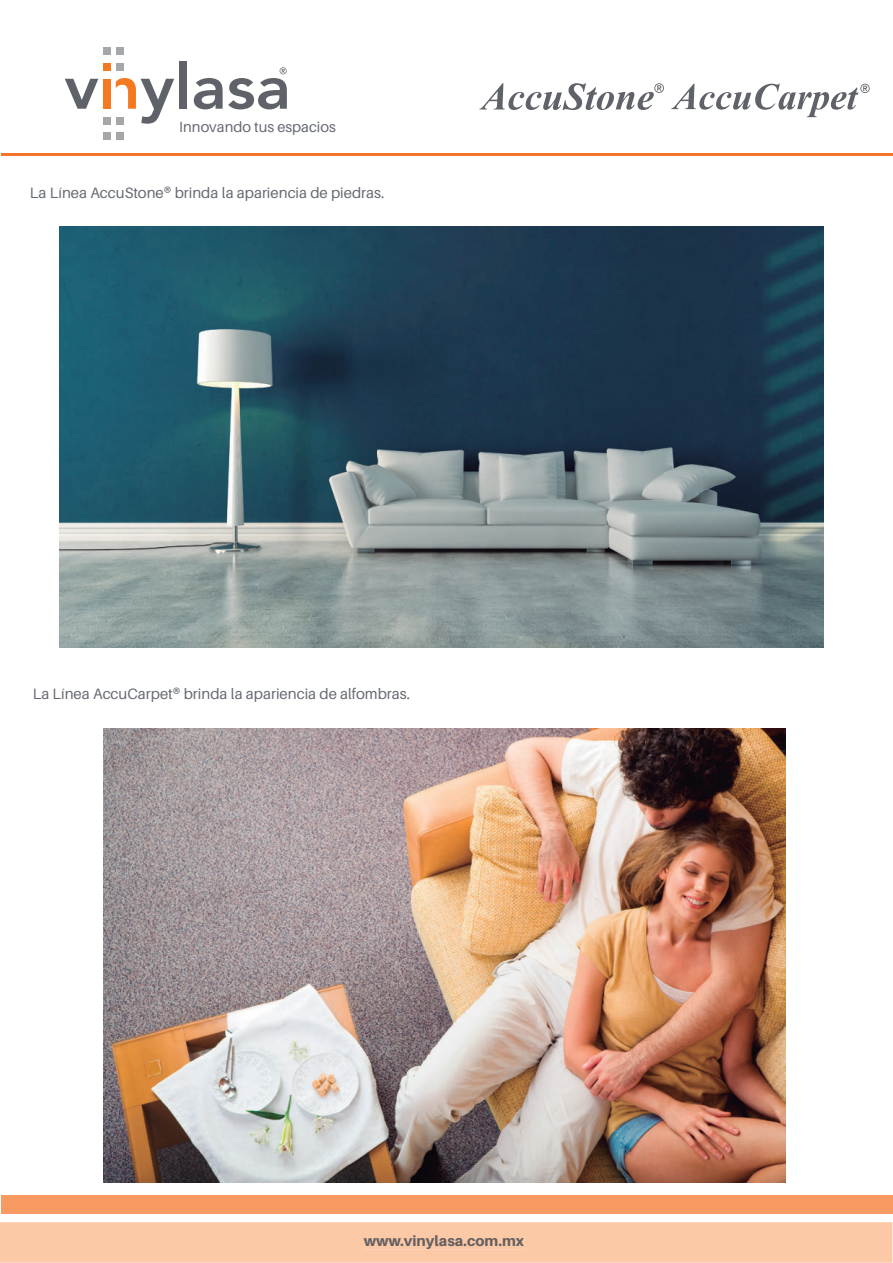
<style>
.page{position:relative;width:893px;height:1263px;background:#fff}
.page>*{position:absolute;margin:0;border:0;box-sizing:border-box;transform-origin:0 0}
.t1{font:15px "Aileron";color:#656a72}
.t2{font:14.7px "Aileron";color:#656a72}
.t3{font:800 14.7px "Aileron";color:#645f60}
</style>
<div class="page">
<svg style="left:479px;top:83px;width:185px;height:27px"></svg>
<svg style="left:671px;top:84px;width:199px;height:33px"></svg>
<div style="left:103px;top:117px;width:8px;height:7px;background:#a3a7a9"></div>
<div style="left:103px;top:132px;width:8px;height:8px;background:#a3a7a9"></div>
<div style="left:116px;top:132px;width:8px;height:8px;background:#a3a7a9"></div>
<div style="left:103px;top:47px;width:8px;height:8px;background:#a3a7a9"></div>
<div style="left:116px;top:63px;width:8px;height:8px;background:#a3a7a9"></div>
<div style="left:116px;top:47px;width:8px;height:8px;background:#a3a7a9"></div>
<svg style="left:65px;top:79px;width:33px;height:30px"></svg>
<div style="left:179px;top:62px;width:8px;height:47px;background:#5f6369"></div>
<svg style="left:116px;top:78px;width:58px;height:46px"></svg>
<div style="left:103px;top:63px;width:8px;height:8px;background:#f47921"></div>
<div style="left:103px;top:79px;width:8px;height:30px;background:#f47921"></div>
<svg style="left:194px;top:67px;width:93px;height:42px"></svg>
<div style="left:0;top:1222px;width:892px;height:41px;background:#fcc9a7"></div>
<div style="left:1px;top:1196px;width:892px;height:18px;background:#f89962"></div>
<hr style="left:1px;top:153px;width:892px;height:2px;background:#f3722c">
<div style="left:364px;top:1235px;width:160px;height:14px;background:#fcc9a7"></div>
<img style="left:104px;top:728px;width:681px;height:454px">
<img style="left:60px;top:226px;width:763px;height:421px">
<p class="t2" style="left:179px;top:119px;width:158px">Innovando tus espacios</p>
<p class="t1" style="left:30px;top:185px;width:356px">La Línea AccuStone® brinda la apariencia de piedras.</p>
<p class="t1" style="left:33px;top:686px;width:379px">La Línea AccuCarpet® brinda la apariencia de alfombras.</p>
<p class="t3" style="left:364px;top:1232px;width:162px">www.vinylasa.com.mx</p>
</div>
